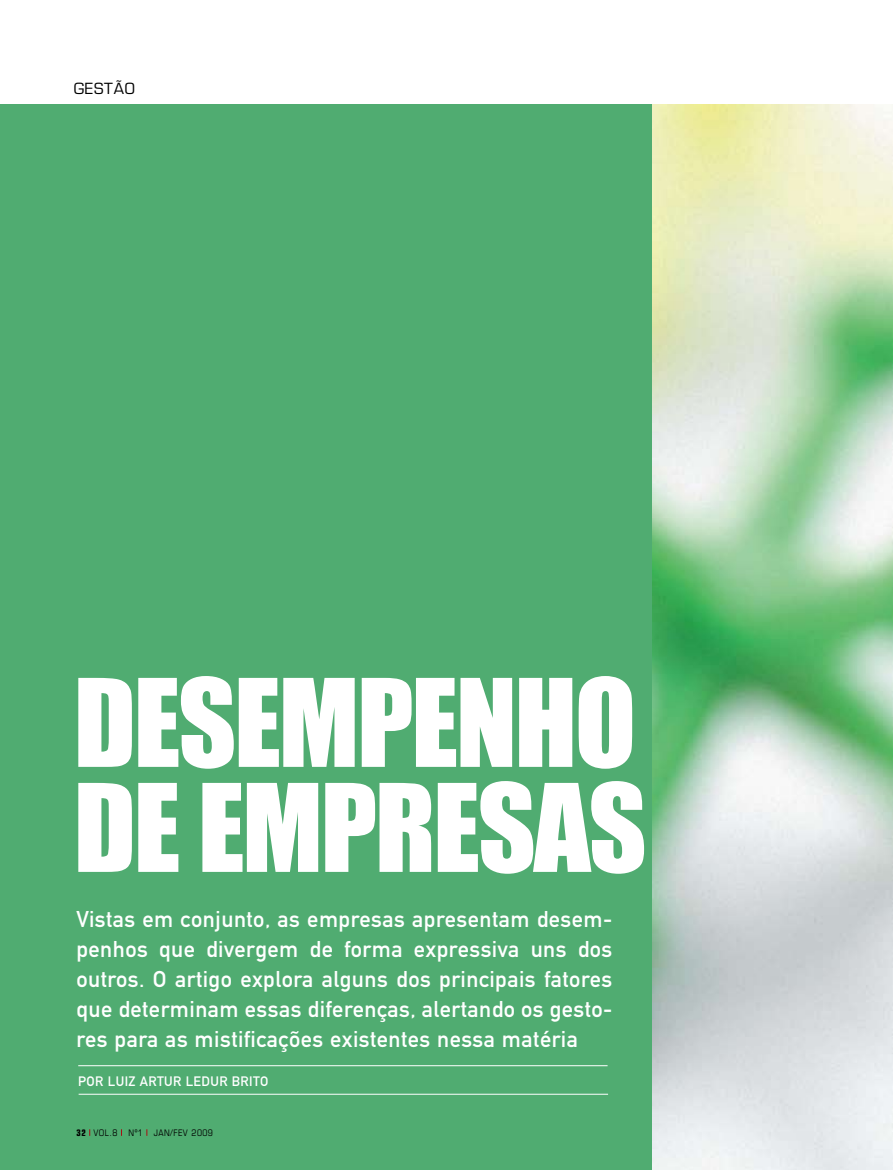
<style>
.page{position:relative;width:893px;height:1170px;background:#fff}
.page>*{position:absolute;margin:0;border:0;box-sizing:border-box;transform-origin:0 0}
.t1{font:112.5px/105px "Impact";letter-spacing:-.02em;color:#fff}
.t2{font:22.5px/30px "DIN Mittelschrift";letter-spacing:.02em;color:#fff;text-align:justify}
.t3{font:15px "Eurostile";letter-spacing:.05em;color:#000}
.t4{font:13.5px "DIN Mittelschrift";letter-spacing:.03em;color:#fff}
.t5{font:condensed 9px "Eurostile";letter-spacing:.05em;color:#000}
.s1{font-weight:700}
</style>
<div class="page">
<div style="left:0;top:105px;width:893px;height:1064px;background:#50ac71"></div>
<img style="left:652px;top:105px;width:241px;height:1064px">
<hr style="left:78px;top:1065px;width:530px;height:1px;background:#fff">
<hr style="left:79px;top:1093px;width:529px;height:1px;background:#fff">
<p class="t3" style="left:74px;top:80px;width:63px">GESTÃO</p>
<h1 class="t1" style="left:74px;top:669px;width:574px">DESEMPENHO<br>DE EMPRESAS</h1>
<p class="t2" style="left:76px;top:904px;width:537px">Vistas em conjunto, as empresas apresentam desem&shy;penhos que divergem de forma expressiva uns dos outros. O artigo explora alguns dos principais fatores que determinam essas diferenças, alertando os gesto&shy;res para as mistificações existentes nessa matéria</p>
<p class="t4" style="left:78px;top:1073px;width:192px">Por Luiz Artur Ledur Brito</p>
<p class="t5" style="left:77px;top:1127px;width:138px"><span class="s1">32</span> VOL.8 Nº1 JAN/FEV 2009</p>
</div>
